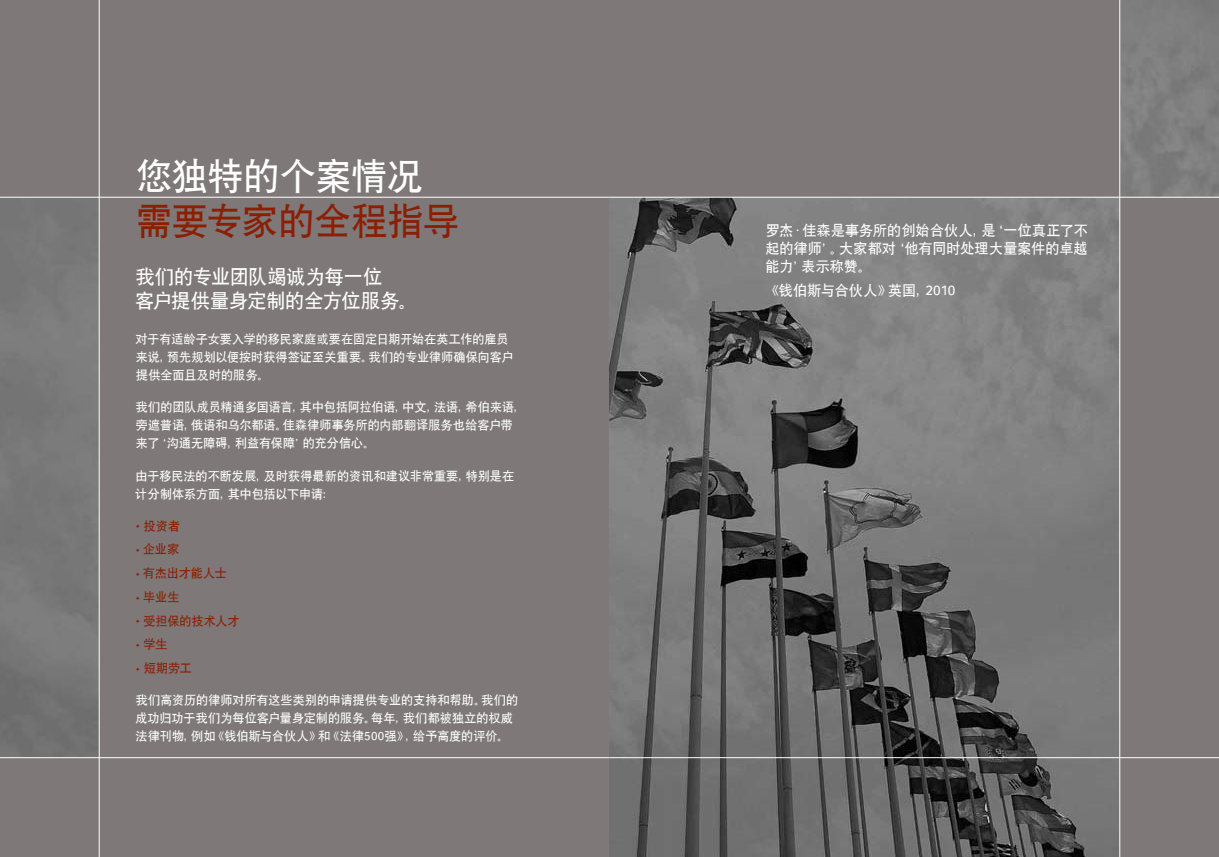
<style>
.page{position:relative;width:1219px;height:857px;background:#fff}
.page>*{position:absolute;margin:0;border:0;box-sizing:border-box;transform-origin:0 0}
.t1{font:36px/45.5px "SIL Hei Med Jian";letter-spacing:-.005em;color:#8a1f03}
.t2{font:19px/24px "SIL Hei Med Jian";letter-spacing:.005em;color:#fff}
.t3{font:14px/18px "SIL Hei Med Jian";letter-spacing:.01em;color:#fff;text-align:justify}
.t4{font:12px/18px "SIL Hei Med Jian";letter-spacing:.01em;color:#fff}
.t5{font:12px "SIL Hei Med Jian";letter-spacing:.01em;color:#8a1f03}
.s1{color:#fff}
</style>
<div class="page">
<div style="left:0;top:0;width:1219px;height:856px;background:#7e7879"></div>
<img style="left:0;top:198px;width:99px;height:558px">
<img style="left:1120px;top:0;width:99px;height:197px">
<img style="left:609px;top:198px;width:510px;height:658px">
<hr style="left:0;top:197px;width:609px;height:1px;background:#fff">
<hr style="left:0;top:756px;width:609px;height:1px;background:#fff">
<hr style="left:609px;top:756px;width:610px;height:1px;background:#fff">
<hr style="left:609px;top:197px;width:610px;height:1px;background:#fff">
<hr style="left:1119px;top:0;width:1px;height:856px;background:#fff">
<hr style="left:99px;top:0;width:1px;height:856px;background:#fff">
<p class="t1" style="left:136px;top:150px;width:325px"><span class="s1">您独特的个案情况</span>需要专家的全程指导</p>
<p class="t2" style="left:135px;top:262px;width:283px">我们的专业团队竭诚为每一位<br>客户提供量身定制的全方位服务。</p>
<p class="t4" style="left:135px;top:329px;width:379px">对于有适龄子女要入学的移民家庭或要在固定日期开始在英工作的雇员来说，预先规划以便按时获得签证至关重要。我们的专业律师确保向客户提供全面且及时的服务。</p>
<p class="t4" style="left:136px;top:397px;width:392px">我们的团队成员精通多国语言，其中包括阿拉伯语，中文，法语，希伯来语，旁遮普语，俄语和乌尔都语。佳森律师事务所的内部翻译服务也给客户带来了‘沟通无障碍，利益有保障’的充分信心。</p>
<p class="t4" style="left:135px;top:465px;width:380px">由于移民法的不断发展，及时获得最新的资讯和建议非常重要，特别是在计分制体系方面，其中包括以下申请:</p>
<p class="t5" style="left:144px;top:517px;width:38px">投资者</p>
<p class="t5" style="left:143px;top:541px;width:38px">企业家</p>
<p class="t5" style="left:143px;top:565px;width:85px">有杰出才能人士</p>
<p class="t5" style="left:143px;top:588px;width:38px">毕业生</p>
<p class="t5" style="left:143px;top:612px;width:98px">受担保的技术人才</p>
<p class="t5" style="left:144px;top:636px;width:26px">学生</p>
<p class="t5" style="left:144px;top:659px;width:50px">短期劳工</p>
<p class="t4" style="left:135px;top:689px;width:384px">我们高资历的律师对所有这些类别的申请提供专业的支持和帮助。我们的成功归功于我们为每位客户量身定制的服务。每年，我们都被独立的权威法律刊物，例如《钱伯斯与合伙人》和《法律500强》，给予高度的评价。</p>
<p class="t3" style="left:765px;top:220px;width:324px">罗杰·佳森是事务所的创始合伙人，是‘一位真正了不起的律师’。大家都对‘他有同时处理大量案件的卓越能力’表示称赞。</p>
<p class="t3" style="left:765px;top:280px;width:192px">《钱伯斯与合伙人》英国，2010</p>
</div>
